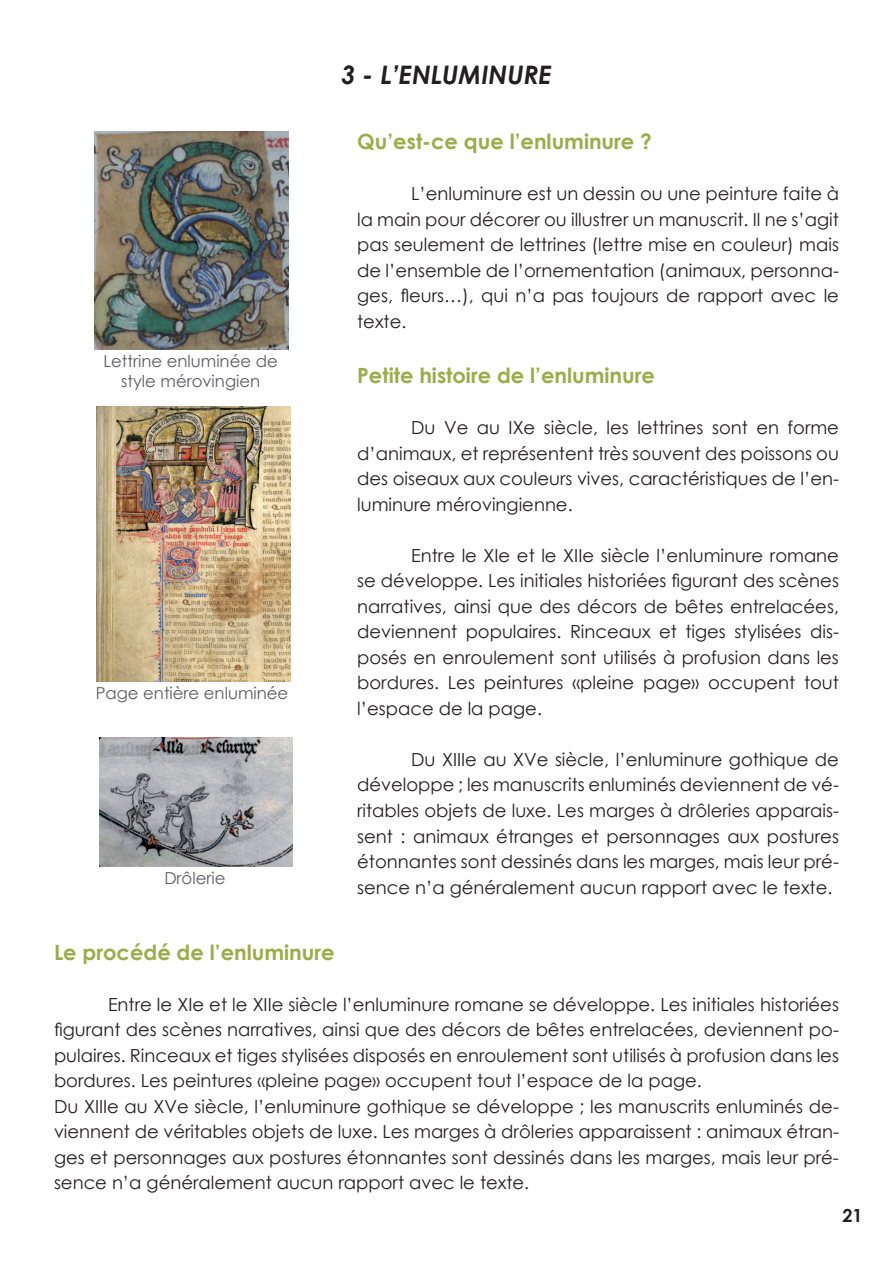
<style>
.page{position:relative;width:893px;height:1263px;background:#fff}
.page>*{position:absolute;margin:0;border:0;box-sizing:border-box;transform-origin:0 0}
.t1{font:italic 700 25.5px "Century Gothic";color:#231f20}
.t2{font:700 21px "Century Gothic";color:#9cac49}
.t3{font:18px/25.5px "Century Gothic";color:#231f20;text-align:justify}
.t4{font:700 18px "Century Gothic";color:#231f20}
.t5{font:16.5px/19.8px "Century Gothic";color:#5d5d60;text-align:center}
</style>
<div class="page">
<img style="left:94px;top:132px;width:194px;height:218px">
<img style="left:97px;top:406px;width:194px;height:275px">
<img style="left:100px;top:737px;width:193px;height:130px">
<p class="t5" style="left:104px;top:351px;width:176px">Lettrine enluminée de style mérovingien</p>
<p class="t5" style="left:96px;top:683px;width:194px">Page entière enluminée</p>
<p class="t5" style="left:164px;top:868px;width:63px">Drôlerie</p>
<h1 class="t1" style="left:341px;top:55px;width:212px">3 - L’ENLUMINURE</h1>
<p class="t2" style="left:357px;top:126px;width:296px">Qu’est-ce que l’enluminure ?</p>
<p class="t3" style="left:357px;top:181px;width:483px;text-indent:54px">L’enluminure est un dessin ou une peinture faite à la main pour décorer ou illustrer un manuscrit. Il ne s’agit pas seulement de lettrines (lettre mise en couleur) mais de l’ensemble de l’ornementation (animaux, personna&shy;ges, fleurs…), qui n’a pas toujours de rapport avec le texte.</p>
<p class="t2" style="left:357px;top:360px;width:299px">Petite histoire de l’enluminure</p>
<p class="t3" style="left:357px;top:415px;width:483px;text-indent:54px">Du Ve au IXe siècle, les lettrines sont en forme d’animaux, et représentent très souvent des poissons ou des oiseaux aux couleurs vives, caractéristiques de l’en&shy;luminure mérovingienne.</p>
<p class="t3" style="left:357px;top:542px;width:483px;text-indent:54px">Entre le XIe et le XIIe siècle l’enluminure romane se développe. Les initiales historiées figurant des scènes narratives, ainsi que des décors de bêtes entrelacées, deviennent populaires. Rinceaux et tiges stylisées dis&shy;posés en enroulement sont utilisés à profusion dans les bordures. Les peintures «pleine page» occupent tout l’espace de la page.</p>
<p class="t3" style="left:357px;top:746px;width:483px;text-indent:54px">Du XIIIe au XVe siècle, l’enluminure gothique de développe ; les manuscrits enluminés deviennent de vé&shy;ritables objets de luxe. Les marges à drôleries apparais&shy;sent : animaux étranges et personnages aux postures étonnantes sont dessinés dans les marges, mais leur pré&shy;sence n’a généralement aucun rapport avec le texte.</p>
<p class="t2" style="left:54px;top:936px;width:282px">Le procédé de l’enluminure</p>
<p class="t3" style="left:54px;top:991px;width:786px;text-align:left;text-indent:54px">Entre le XIe et le XIIe siècle l’enluminure romane se développe. Les initiales historiées figurant des scènes narratives, ainsi que des décors de bêtes entrelacées, deviennent po&shy;pulaires. Rinceaux et tiges stylisées disposés en enroulement sont utilisés à profusion dans les bordures. Les peintures «pleine page» occupent tout l’espace de la page.<br>Du XIIIe au XVe siècle, l’enluminure gothique se développe ; les manuscrits enluminés de&shy;viennent de véritables objets de luxe. Les marges à drôleries apparaissent : animaux étran&shy;ges et personnages aux postures étonnantes sont dessinés dans les marges, mais leur pré&shy;sence n’a généralement aucun rapport avec le texte.</p>
<p class="t4" style="left:842px;top:1202px;width:22px">21</p>
</div>
